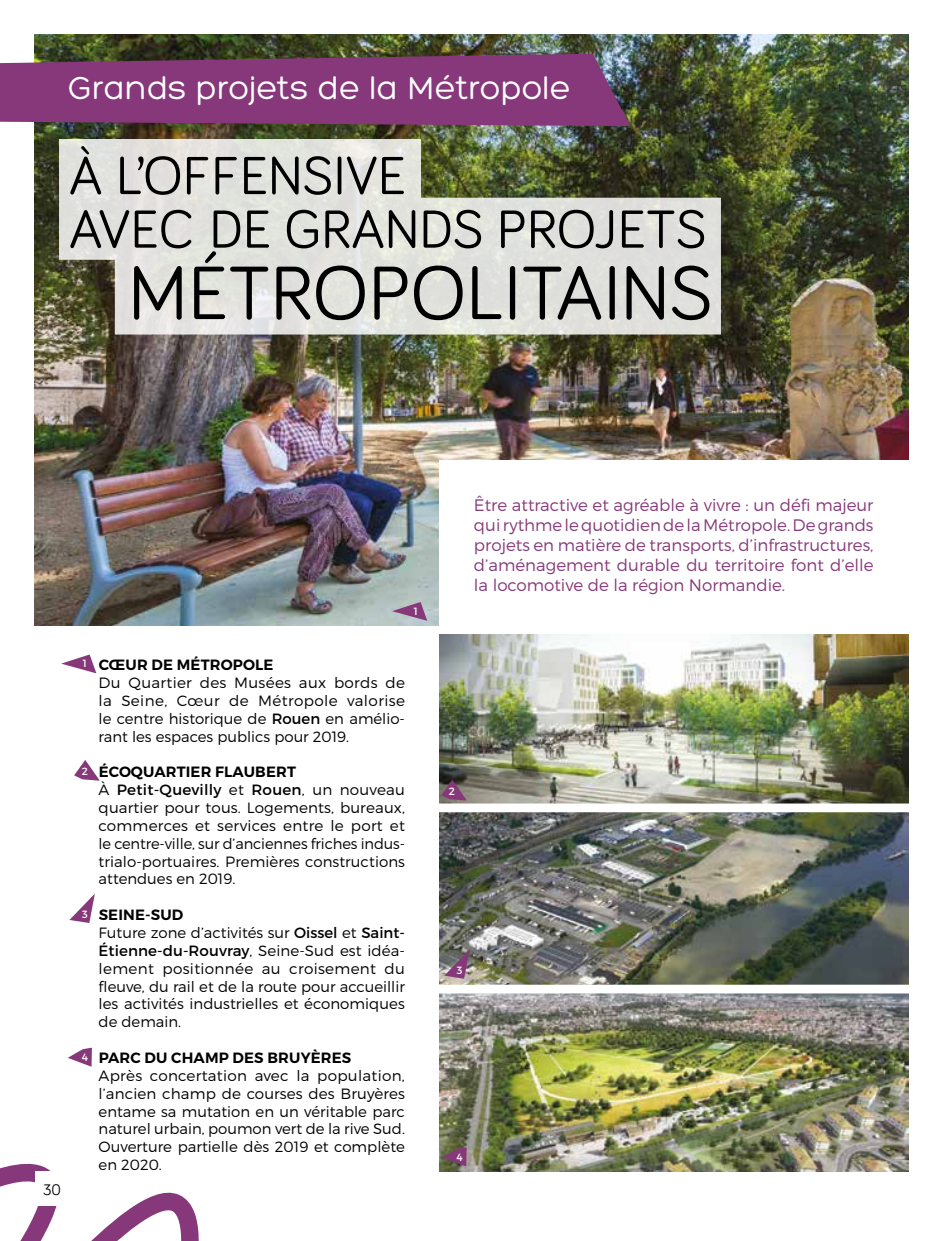
<style>
.page{position:relative;width:943px;height:1241px;background:#fff}
.page>*{position:absolute;margin:0;border:0;box-sizing:border-box;transform-origin:0 0}
.t1{font:77.88px "Bariol";color:#000}
.t2{font:55.12px/53.6px "Bariol";color:#000}
.t3{font:34.3px "Hero";color:#fff}
.t4{font:300 16.62px/19.9px "Montserrat";color:#86387a;text-align:justify}
.t5{font:15.75px "Bariol";color:#000}
.t6{font:300 14.88px/17.8px "Montserrat";color:#000;text-align:justify}
.t7{font:600 14.88px "Montserrat";letter-spacing:.01em;color:#000}
.t8{font:10.5px "Montserrat";color:#fff}
.s1{font-weight:400}
.s2{font-weight:600}
</style>
<div class="page">
<img style="left:35px;top:35px;width:873px;height:590px">
<img style="left:439px;top:634px;width:469px;height:169px">
<img style="left:439px;top:812px;width:469px;height:172px">
<img style="left:439px;top:993px;width:469px;height:178px">
<div style="left:439px;top:460px;width:480px;height:167px;background:#fff"></div>
<svg style="left:61px;top:654px;width:35px;height:19px"></svg>
<svg style="left:392px;top:602px;width:35px;height:18px"></svg>
<svg style="left:74px;top:760px;width:26px;height:20px"></svg>
<svg style="left:441px;top:779px;width:26px;height:21px"></svg>
<svg style="left:69px;top:893px;width:26px;height:29px"></svg>
<svg style="left:444px;top:949px;width:25px;height:29px"></svg>
<svg style="left:68px;top:1047px;width:24px;height:19px"></svg>
<svg style="left:442px;top:1147px;width:24px;height:19px"></svg>
<svg style="left:59px;top:139px;width:662px;height:195px;background:#c8c9bf"></svg>
<svg style="left:0;top:1163px;width:199px;height:77px"></svg>
<svg style="left:0;top:54px;width:630px;height:72px;background:#803c74"></svg>
<div style="left:35px;top:1171px;width:34px;height:34px;background:#fff"></div>
<h3 class="t3" style="left:68px;top:70px;width:504px">Grands projets de la Métropole</h3>
<h2 class="t2" style="left:69px;top:146px;width:639px">À L’OFFENSIVE<br>AVEC DE GRANDS PROJETS</h2>
<h1 class="t1" style="left:129px;top:240px;width:585px">MÉTROPOLITAINS</h1>
<p class="t5" style="left:43px;top:1178px;width:20px">30</p>
<p class="t8" style="left:414px;top:604px;width:6px">1</p>
<p class="t8" style="left:83px;top:657px;width:6px">1</p>
<p class="t8" style="left:82px;top:765px;width:8px">2</p>
<p class="t8" style="left:82px;top:907px;width:7px">3</p>
<p class="t8" style="left:82px;top:1050px;width:8px">4</p>
<p class="t7" style="left:99px;top:655px;width:176px">CŒUR DE MÉTROPOLE</p>
<p class="t6" style="left:99px;top:673px;width:308px">Du Quartier des Musées aux bords de la Seine, Cœur de Métropole valorise le centre historique de <span class="s1">Rouen</span> en amélio&shy;rant les espaces publics pour 2019.</p>
<p class="t6" style="left:99px;top:762px;width:308px;text-align:left"><span class="s2">ÉCOQUARTIER FLAUBERT<br></span>À <span class="s1">Petit-Quevilly</span> et <span class="s1">Rouen</span>, un nouveau quartier pour tous. Logements, bureaux, commerces et services entre le port et le centre-ville, sur d’anciennes friches indus&shy;trialo-portuaires. Premières constructions attendues en 2019.</p>
<p class="t6" style="left:99px;top:905px;width:308px;text-align:left"><span class="s2">SEINE-SUD<br></span>Future zone d’activités sur <span class="s1">Oissel</span> et <span class="s1">Saint-Étienne-du-Rouvray</span>, Seine-Sud est idéa&shy;lement positionnée au croisement du fleuve, du rail et de la route pour accueillir les activités industrielles et économiques de demain.</p>
<p class="t7" style="left:99px;top:1048px;width:254px">PARC DU CHAMP DES BRUYÈRES</p>
<p class="t6" style="left:99px;top:1066px;width:308px">Après concertation avec la population, l’ancien champ de courses des Bruyères entame sa mutation en un véritable parc naturel urbain, poumon vert de la rive Sud.<br>Ouverture partielle dès 2019 et complète en 2020.</p>
<p class="t4" style="left:474px;top:494px;width:401px">Être attractive et agréable à vivre : un défi majeur qui rythme le quotidien de la Métropole. De grands projets en matière de transports, d’infrastructures, d’aménagement durable du territoire font d’elle la locomotive de la région Normandie.</p>
<p class="t8" style="left:449px;top:785px;width:8px">2</p>
<p class="t8" style="left:457px;top:963px;width:7px">3</p>
<p class="t8" style="left:456px;top:1150px;width:8px">4</p>
</div>
